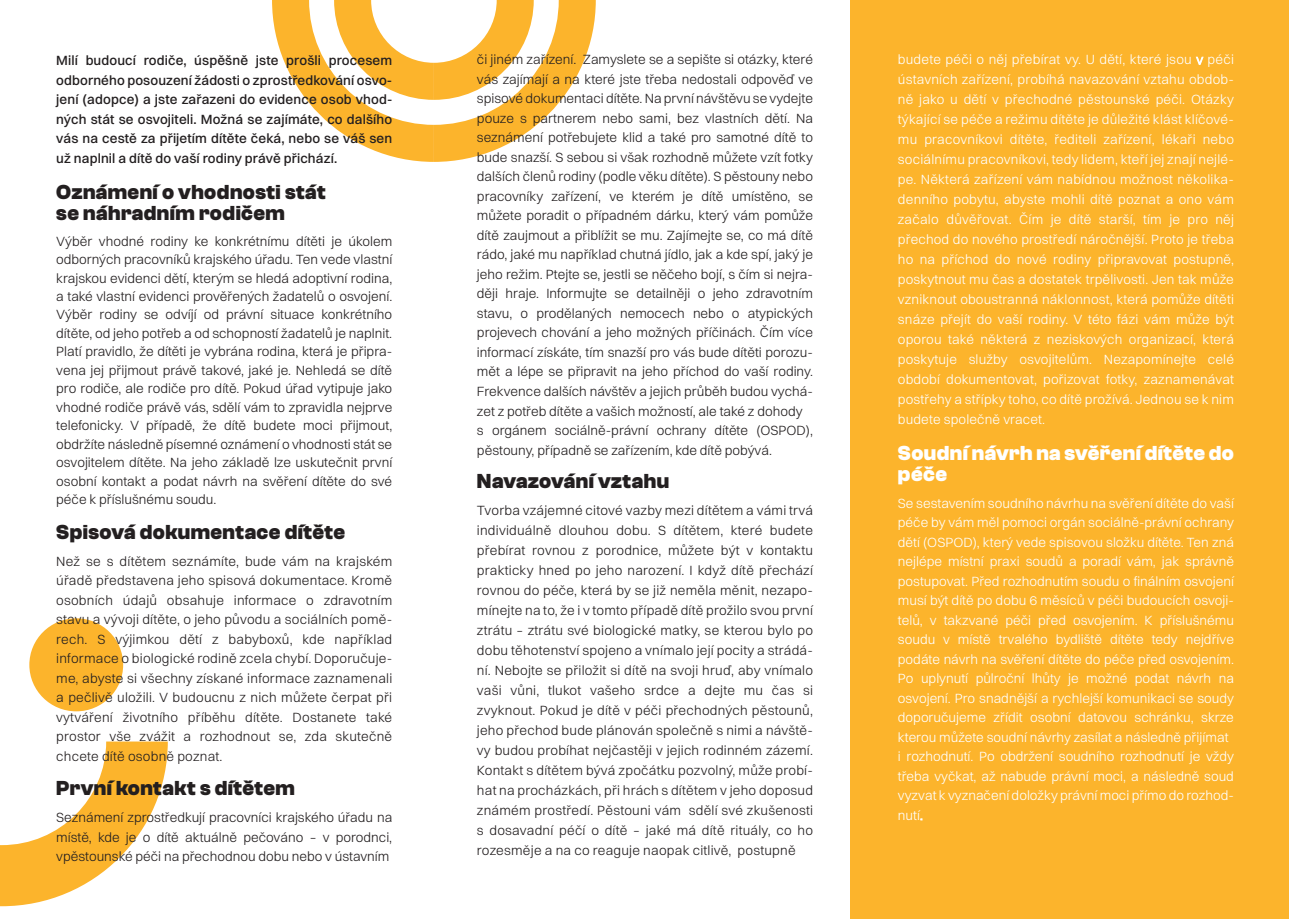
<style>
.page{position:relative;width:1289px;height:919px;background:#fff}
.page>*{position:absolute;margin:0;border:0;box-sizing:border-box;transform-origin:0 0}
.t1{font:700 21px/21px "Clash Grotesk";letter-spacing:.025em;color:#231f20}
.t2{font:700 21px/21px "Clash Grotesk";letter-spacing:.02em;color:#fff}
.t3{font:300 13.5px/19.5px "Switzer";color:#231f20;text-align:justify}
.t4{font:300 13.5px/20px "Switzer";color:#fff;text-align:justify}
.t5{font:500 13.5px/19.5px "Switzer";letter-spacing:.01em;color:#231f20;text-align:justify}
</style>
<div class="page">
<div style="left:850px;top:0;width:438px;height:918px;background:#fcb42c"></div>
<svg style="left:0;top:741px;width:168px;height:165px"></svg>
<div style="left:29px;top:618px;width:94px;height:93px;background:#fcb42c;border-radius:50%"></div>
<svg style="left:272px;top:0;width:324px;height:162px"></svg>
<svg style="left:1196px;top:57px;width:6px;height:7px"></svg>
<p class="t5" style="left:56px;top:50px;width:337px">Milí budoucí rodiče, úspěšně jste prošli procesem odborného posouzení žádosti o zprostředkování osvo&shy;jení (adopce) a jste zařazeni do evidence osob vhod&shy;ných stát se osvojiteli. Možná se zajímáte, co dalšího vás na cestě za přijetím dítěte čeká, nebo se váš sen už naplnil a dítě do vaší rodiny právě přichází.</p>
<h1 class="t1" style="left:56px;top:181px;width:271px">Oznámení o vhodnosti stát se náhradním rodičem</h1>
<p class="t3" style="left:56px;top:231px;width:337px;line-height:18.5px">Výběr vhodné rodiny ke konkrétnímu dítěti je úkolem odborných pracovníků krajského úřadu. Ten vede vlastní krajskou evidenci dětí, kterým se hledá adoptivní rodina, a také vlastní evidenci prověřených žadatelů o osvojení.<br>Výběr rodiny se odvíjí od právní situace konkrétního dítěte, od jeho potřeb a od schopností žadatelů je naplnit.<br>Platí pravidlo, že dítěti je vybrána rodina, která je připra&shy;vena jej přijmout právě takové, jaké je. Nehledá se dítě pro rodiče, ale rodiče pro dítě. Pokud úřad vytipuje jako vhodné rodiče právě vás, sdělí vám to zpravidla nejprve telefonicky. V případě, že dítě budete moci přijmout, obdržíte následně písemné oznámení o vhodnosti stát se osvojitelem dítěte. Na jeho základě lze uskutečnit první osobní kontakt a podat návrh na svěření dítěte do své péče k příslušnému soudu.</p>
<h1 class="t1" style="left:56px;top:521px;width:290px">Spisová dokumentace dítěte</h1>
<p class="t3" style="left:56px;top:551px;width:337px">Než se s dítětem seznámíte, bude vám na krajském úřadě představena jeho spisová dokumentace. Kromě osobních údajů obsahuje informace o zdravotním stavu a vývoji dítěte, o jeho původu a sociálních pomě&shy;rech. S výjimkou dětí z babyboxů, kde například informace o biologické rodině zcela chybí. Doporučuje&shy;me, abyste si všechny získané informace zaznamenali a pečlivě uložili. V budoucnu z nich můžete čerpat při vytváření životního příběhu dítěte. Dostanete také prostor vše zvážit a rozhodnout se, zda skutečně chcete dítě osobně poznat.</p>
<h1 class="t1" style="left:56px;top:777px;width:240px">První kontakt s dítětem</h1>
<p class="t3" style="left:56px;top:807px;width:337px">Seznámení zprostředkují pracovníci krajského úřadu na místě, kde je o dítě aktuálně pečováno – v porodnci, vpěstounské péči na přechodnou dobu nebo v ústavním</p>
<p class="t3" style="left:477px;top:50px;width:337px;text-align:left">či jiném zařízení. Zamyslete se a sepište si otázky, které vás zajímají a na které jste třeba nedostali odpověď ve spisové dokumentaci dítěte. Na první návštěvu se vydejte pouze s partnerem nebo sami, bez vlastních dětí. Na seznámení potřebujete klid a také pro samotné dítě to bude snazší. S sebou si však rozhodně můžete vzít fotky dalších členů rodiny (podle věku dítěte). S pěstouny nebo pracovníky zařízení, ve kterém je dítě umístěno, se můžete poradit o případném dárku, který vám pomůže dítě zaujmout a přiblížit se mu. Zajímejte se, co má dítě rádo, jaké mu například chutná jídlo, jak a kde spí, jaký je jeho režim. Ptejte se, jestli se něčeho bojí, s čím si nejra&shy;ději hraje. Informujte se detailněji o jeho zdravotním stavu, o prodělaných nemocech nebo o atypických projevech chování a jeho možných příčinách. Čím více informací získáte, tím snazší pro vás bude dítěti porozu&shy;mět a lépe se připravit na jeho příchod do vaší rodiny.<br>Frekvence dalších návštěv a jejich průběh budou vychá&shy;zet z potřeb dítěte a vašich možností, ale také z dohody<br>s orgánem sociálně-právní ochrany dítěte (OSPOD), pěstouny, případně se zařízením, kde dítě pobývá.</p>
<h1 class="t1" style="left:477px;top:470px;width:194px">Navazování vztahu</h1>
<p class="t3" style="left:477px;top:500px;width:337px;line-height:20px">Tvorba vzájemné citové vazby mezi dítětem a vámi trvá individuálně dlouhou dobu. S dítětem, které budete přebírat rovnou z porodnice, můžete být v kontaktu prakticky hned po jeho narození. I když dítě přechází rovnou do péče, která by se již neměla měnit, nezapo&shy;mínejte na to, že i v tomto případě dítě prožilo svou první ztrátu – ztrátu své biologické matky, se kterou bylo po dobu těhotenství spojeno a vnímalo její pocity a strádá&shy;ní. Nebojte se přiložit si dítě na svoji hruď, aby vnímalo vaši vůni, tlukot vašeho srdce a dejte mu čas si zvyknout. Pokud je dítě v péči přechodných pěstounů, jeho přechod bude plánován společně s nimi a návště&shy;vy budou probíhat nejčastěji v jejich rodinném zázemí.<br>Kontakt s dítětem bývá zpočátku pozvolný, může probí&shy;hat na procházkách, při hrách s dítětem v jeho doposud známém prostředí. Pěstouni vám sdělí své zkušenosti s dosavadní péčí o dítě – jaké má dítě rituály, co ho rozesměje a na co reaguje naopak citlivě, postupně</p>
<p class="t4" style="left:897px;top:50px;width:337px">budete péči o něj přebírat vy. U dětí, které jsou v péči ústavních zařízení, probíhá navazování vztahu obdob&shy;ně jako u dětí v přechodné pěstounské péči. Otázky týkající se péče a režimu dítěte je důležité klást klíčové&shy;mu pracovníkovi dítěte, řediteli zařízení, lékaři nebo sociálnímu pracovníkovi, tedy lidem, kteří jej znají nejlé&shy;pe. Některá zařízení vám nabídnou možnost několika&shy;denního pobytu, abyste mohli dítě poznat a ono vám začalo důvěřovat. Čím je dítě starší, tím je pro něj přechod do nového prostředí náročnější. Proto je třeba ho na příchod do nové rodiny připravovat postupně, poskytnout mu čas a dostatek trpělivosti. Jen tak může vzniknout oboustranná náklonnost, která pomůže dítěti snáze přejít do vaší rodiny. V této fázi vám může být oporou také některá z neziskových organizací, která poskytuje služby osvojitelům. Nezapomínejte celé období dokumentovat, pořizovat fotky, zaznamenávat postřehy a střípky toho, co dítě prožívá. Jednou se k nim budete společně vracet.</p>
<h1 class="t2" style="left:897px;top:442px;width:337px">Soudní návrh na svěření dítěte do péče</h1>
<p class="t4" style="left:897px;top:493px;width:338px;line-height:19.5px;text-align:left">Se sestavením soudního návrhu na svěření dítěte do vaší péče by vám měl pomoci orgán sociálně-právní ochrany dětí (OSPOD), který vede spisovou složku dítěte. Ten zná nejlépe místní praxi soudů a poradí vám, jak správně postupovat. Před rozhodnutím soudu o finálním osvojení musí být dítě po dobu 6 měsíců v péči budoucích osvoji&shy;telů, v takzvané péči před osvojením. K příslušnému soudu v místě trvalého bydliště dítěte tedy nejdříve podáte návrh na svěření dítěte do péče před osvojením.<br>Po uplynutí půlroční lhůty je možné podat návrh na osvojení. Pro snadnější a rychlejší komunikaci se soudy doporučujeme zřídit osobní datovou schránku, skrze kterou můžete soudní návrhy zasílat a následně přijímat i rozhodnutí. Po obdržení soudního rozhodnutí je vždy třeba vyčkat, až nabude právní moci, a následně soud vyzvat k vyznačení doložky právní moci přímo do rozhod&shy;nutí.</p>
</div>
